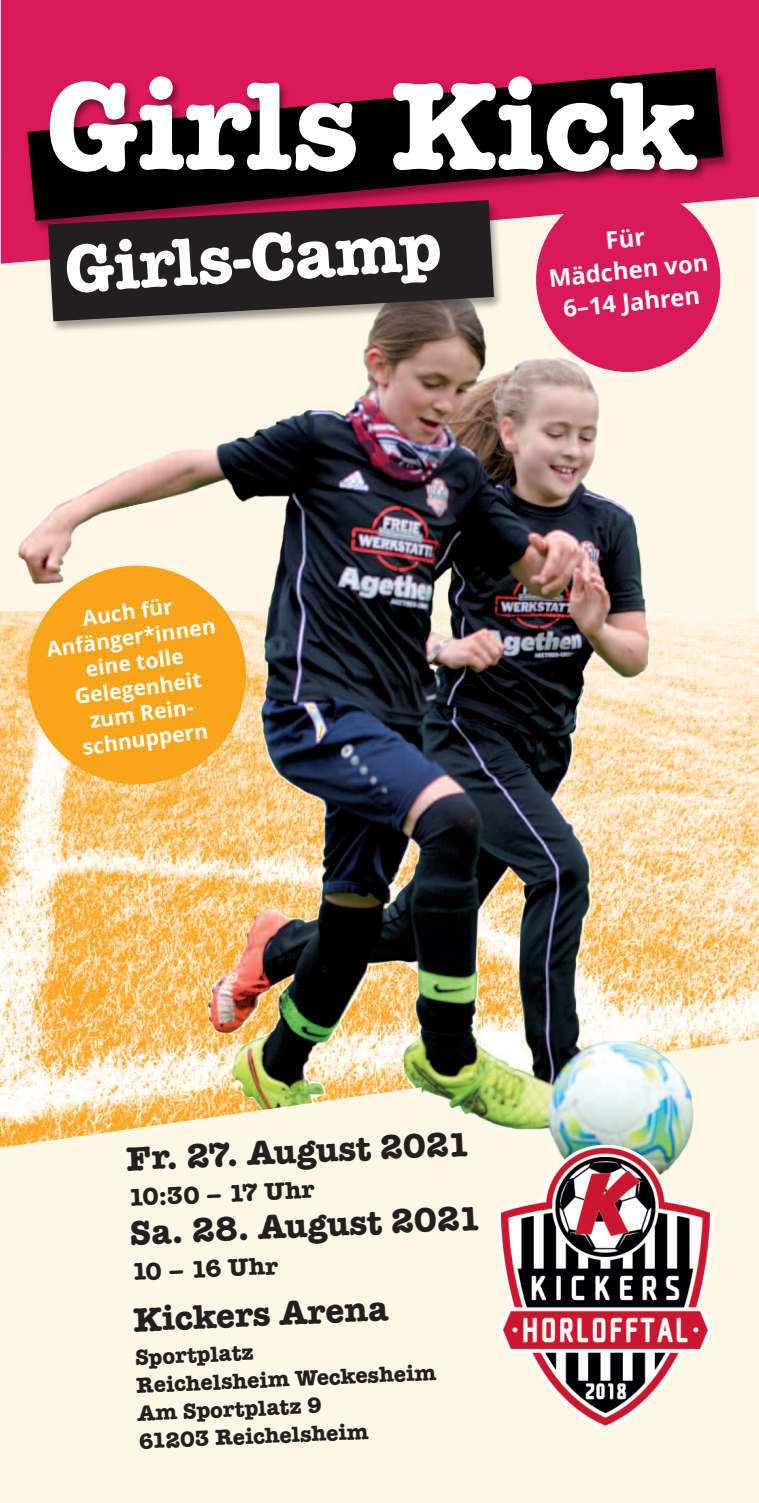
<style>
.page{position:relative;width:759px;height:1503px;background:#fff}
.page>*{position:absolute;margin:0;border:0;box-sizing:border-box;transform-origin:0 0}
.t1{font:700 128.75px "Typewriter";color:#fff}
.t2{font:700 69.25px "Typewriter";color:#fff}
.t3{font:700 35px "Typewriter";color:#231f20}
.t4{font:700 25px "Typewriter";color:#231f20}
.t5{font:700 23.75px/31.8px "Open Sans";color:#fff;text-align:center}
.t6{font:700 22.5px/28px "Typewriter";color:#231f20}
.t7{font:700 21.25px/25.5px "Open Sans";color:#fff;text-align:center}
</style>
<div class="page">
<div style="left:0;top:156px;width:757px;height:733px;background:#fef6e6"></div>
<img style="left:0;top:611px;width:758px;height:427px">
<div style="left:1px;top:0;width:757px;height:264px;background:#da195b"></div>
<svg style="left:531px;top:241px;width:193px;height:105px;background:#de376e"></svg>
<img style="left:7px;top:45px;width:751px;height:188px">
<img style="left:18px;top:283px;width:675px;height:755px">
<svg style="left:20px;top:558px;width:233px;height:233px;background:#f8b64b"></svg>
<img style="left:38px;top:191px;width:474px;height:150px">
<svg style="left:48px;top:200px;width:446px;height:121px;background:#382a2d"></svg>
<svg style="left:0;top:1038px;width:758px;height:464px;background:#faf0db"></svg>
<img style="left:421px;top:1031px;width:273px;height:151px">
<img style="left:497px;top:1144px;width:216px;height:285px">
<h1 class="t1" style="left:46px;top:50px;width:651px">Girls Kick</h1>
<h2 class="t2" style="left:62px;top:229px;width:378px;rotate:-4deg">Girls-Camp</h2>
<p class="t5" style="left:543px;top:231px;width:162px;rotate:-6deg">Für<br>Mädchen von<br>6–14 Jahren</p>
<p class="t7" style="left:41px;top:611px;width:172px;rotate:-8deg">Auch für<br>Anfänger*innen eine tolle<br>Gelegenheit zum Rein&shy;schnuppern</p>
<h3 class="t3" style="left:125px;top:1139px;width:345px;rotate:-3deg">Fr. 27. August 2021</h3>
<p class="t4" style="left:127px;top:1183px;width:188px;rotate:-3deg">10:30 – 17 Uhr</p>
<h3 class="t3" style="left:128px;top:1213px;width:353px;rotate:-3deg">Sa. 28. August 2021</h3>
<p class="t4" style="left:130px;top:1257px;width:148px;rotate:-3deg">10 – 16 Uhr</p>
<h3 class="t3" style="left:132px;top:1300px;width:257px;rotate:-3deg">Kickers Arena</h3>
<p class="t6" style="left:133px;top:1343px;width:302px;rotate:-3deg">Sportplatz<br>Reichelsheim Weckesheim<br>Am Sportplatz 9<br>61203 Reichelsheim</p>
</div>
